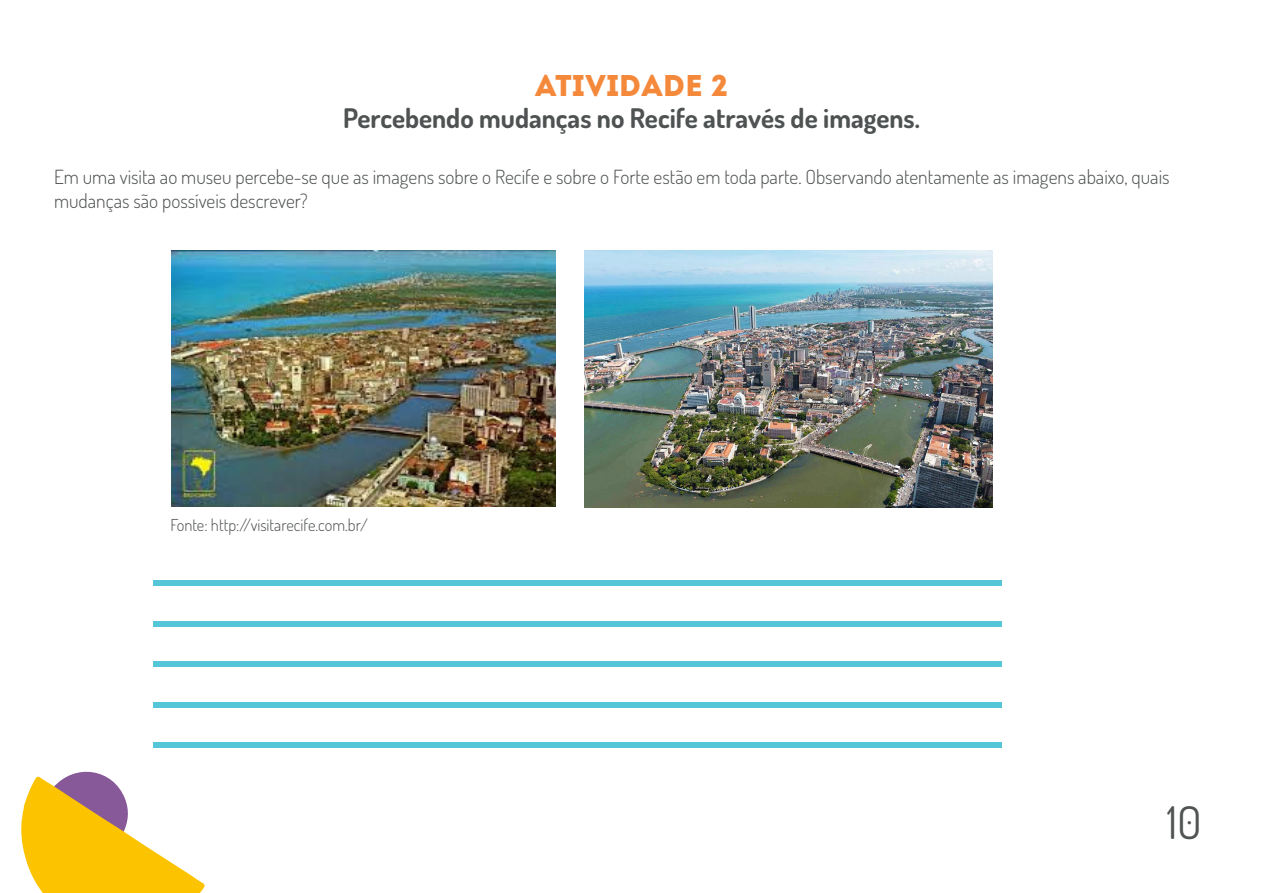
<style>
.page{position:relative;width:1263px;height:893px;background:#fff}
.page>*{position:absolute;margin:0;border:0;box-sizing:border-box;transform-origin:0 0}
.t1{font:45px "Dosis";color:#505353}
.ATIVIDADES{font:30px "Intro";color:#f5893b}
.Sub_da_Atividade{font:700 27px "Dosis";color:#4f5252}
.Texto_Corrido{font:300 19.5px/23.4px "Dosis";color:#4f5252}
.Rodapé_da_Foto{font:300 16.5px "Dosis";color:#4f5252}
</style>
<div class="page">
<div style="left:153px;top:581px;width:849px;height:5px;background:#54c6d8"></div>
<div style="left:153px;top:662px;width:849px;height:5px;background:#54c6d8"></div>
<div style="left:153px;top:621px;width:849px;height:5px;background:#54c6d8"></div>
<div style="left:153px;top:702px;width:849px;height:5px;background:#54c6d8"></div>
<div style="left:153px;top:743px;width:849px;height:5px;background:#54c6d8"></div>
<img style="left:172px;top:251px;width:384px;height:256px">
<img style="left:584px;top:250px;width:408px;height:258px">
<svg style="left:21px;top:771px;width:184px;height:122px"></svg>
<p class="ATIVIDADES" style="left:535px;top:68px;width:194px">ATIVIDADE 2</p>
<p class="Sub_da_Atividade" style="left:343px;top:101px;width:578px">Percebendo mudanças no Recife através de imagens.</p>
<p class="Texto_Corrido" style="left:54px;top:165px;width:1117px">Em uma visita ao museu percebe-se que as imagens sobre o Recife e sobre o Forte estão em toda parte. Observando atentamente as imagens abaixo, quais mudanças são possíveis descrever?</p>
<p class="Rodapé_da_Foto" style="left:171px;top:514px;width:199px">Fonte: http://visitarecife.com.br/</p>
<h1 class="t1" style="left:1167px;top:793px;width:36px">10</h1>
</div>
